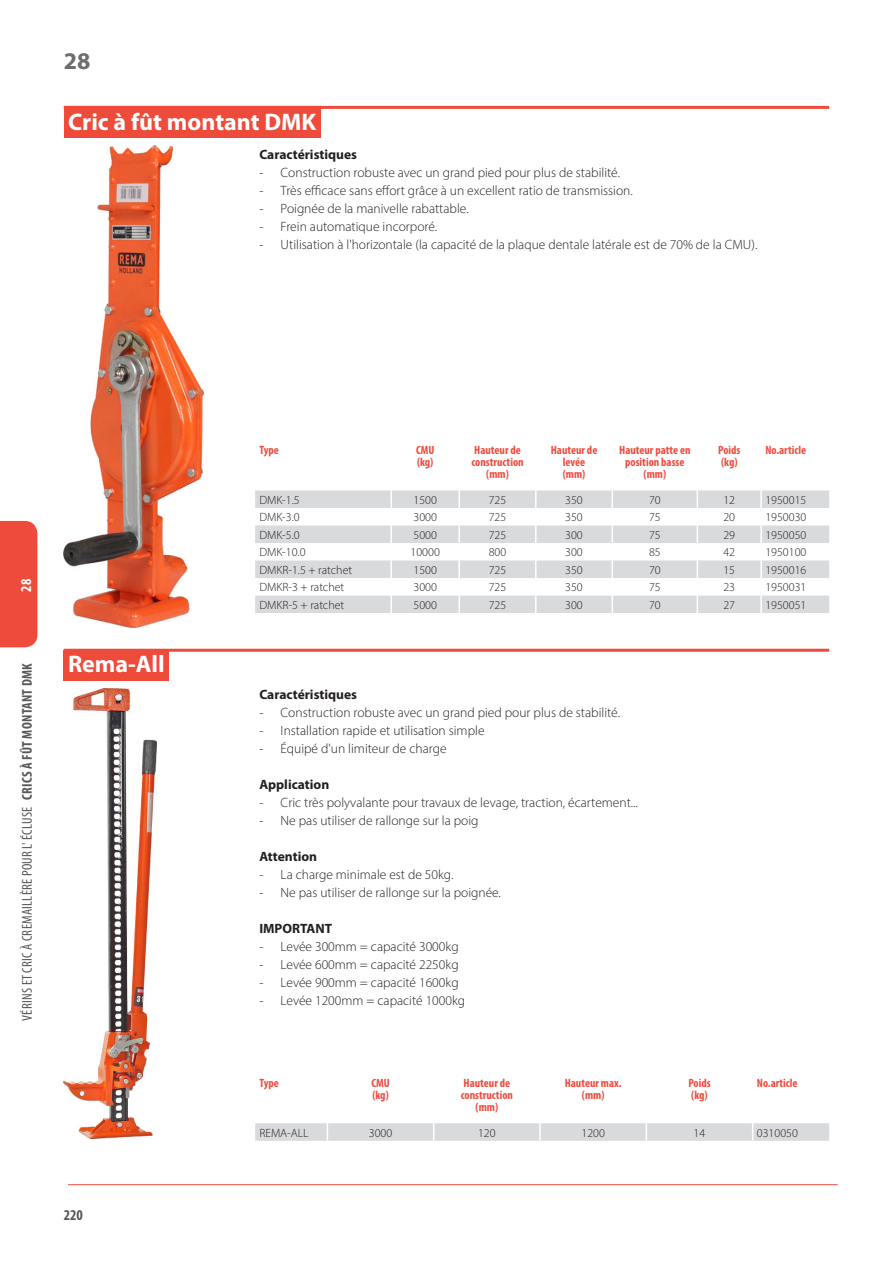
<style>
.page{position:relative;width:893px;height:1263px;background:#fff}
.page>*{position:absolute;margin:0;border:0;box-sizing:border-box;transform-origin:0 0}
.t1{font:700 24px "Myriad Pro";color:#fff}
.t2{font:700 24px "Myriad Pro";color:#6c6d70}
.t3{font:700 condensed 15px "Myriad Pro";color:#57585a}
.t4{font:700 condensed 15px "Myriad Pro";color:#fff}
.t5{font:condensed 14.25px "Myriad Pro";letter-spacing:.02em;color:#57585a}
.t6{font:300 13.5px "Myriad Pro";color:#231f20}
.t7{font:700 13.5px "Myriad Pro";color:#231f20}
.t8{font:300 12px "Myriad Pro";color:#231f20}
.t9{font:700 condensed 12px/12px "Myriad Pro";color:#ef4b3d;text-align:center}
.s1{font-weight:700}
</style>
<div class="page">
<hr style="left:68px;top:1184px;width:770px;height:1px;background:#ef4b3d">
<div style="left:0;top:521px;width:37px;height:126px;background:#ef4b3d"></div>
<hr style="left:64px;top:106px;width:765px;height:3px;background:#ef4b3a">
<div style="left:64px;top:107px;width:256px;height:31px;background:#ef4b3a"></div>
<svg style="left:255px;top:490px;width:574px;height:123px;fill:#d9dadc"></svg>
<svg style="left:390px;top:490px;width:2px;height:123px"></svg>
<svg style="left:458px;top:490px;width:2px;height:123px"></svg>
<svg style="left:535px;top:490px;width:1px;height:123px"></svg>
<svg style="left:612px;top:490px;width:1px;height:123px"></svg>
<svg style="left:697px;top:490px;width:1px;height:123px"></svg>
<svg style="left:760px;top:490px;width:2px;height:123px"></svg>
<hr style="left:64px;top:649px;width:765px;height:3px;background:#ef4b3a">
<div style="left:64px;top:650px;width:105px;height:31px;background:#ef4b3a"></div>
<svg style="left:255px;top:1123px;width:574px;height:18px;background:#dadbdd"></svg>
<img style="left:64px;top:146px;width:140px;height:481px">
<img style="left:64px;top:688px;width:93px;height:450px">
<h1 class="t2" style="left:64px;top:45px;width:28px">28</h1>
<h1 class="t1" style="left:68px;top:106px;width:250px">Cric à fût montant DMK</h1>
<p class="t7" style="left:259px;top:146px;width:99px">Caractéristiques</p>
<p class="t6" style="left:259px;top:164px;width:362px">- Construction robuste avec un grand pied pour plus de stabilité.</p>
<p class="t6" style="left:259px;top:182px;width:375px">- Très efficace sans effort grâce à un excellent ratio de transmission.</p>
<p class="t6" style="left:259px;top:200px;width:211px">- Poignée de la manivelle rabattable.</p>
<p class="t6" style="left:259px;top:218px;width:179px">- Frein automatique incorporé.</p>
<p class="t6" style="left:259px;top:236px;width:499px">- Utilisation à l'horizontale (la capacité de la plaque dentale latérale est de 70% de la CMU).</p>
<p class="t4" style="left:17px;top:592px;width:14px;rotate:-90deg">28</p>
<p class="t5" style="left:19px;top:1021px;width:359px;rotate:-90deg">Vérins et Cric à cremaillère pour l' écluse <span class="s1">Crics à fût montant DMK</span></p>
<h1 class="t1" style="left:68px;top:649px;width:98px">Rema-All</h1>
<p class="t3" style="left:64px;top:1205px;width:21px">220</p>
<p class="t9" style="left:259px;top:443px;width:21px">Type</p>
<p class="t9" style="left:416px;top:443px;width:19px;text-align:left">CMU (kg)</p>
<p class="t9" style="left:471px;top:443px;width:54px">Hauteur de construction (mm)</p>
<p class="t9" style="left:551px;top:443px;width:48px">Hauteur de levée (mm)</p>
<p class="t9" style="left:619px;top:443px;width:73px">Hauteur patte en position basse (mm)</p>
<p class="t9" style="left:718px;top:443px;width:24px;text-align:left">Poids (kg)</p>
<p class="t9" style="left:765px;top:443px;width:42px">No.article</p>
<p class="t8" style="left:259px;top:492px;width:42px">DMK-1.5</p>
<p class="t8" style="left:413px;top:492px;width:25px">1500</p>
<p class="t8" style="left:489px;top:492px;width:19px">725</p>
<p class="t8" style="left:565px;top:492px;width:19px">350</p>
<p class="t8" style="left:649px;top:492px;width:13px">70</p>
<p class="t8" style="left:723px;top:492px;width:13px">12</p>
<p class="t8" style="left:765px;top:492px;width:42px">1950015</p>
<p class="t8" style="left:259px;top:510px;width:42px">DMK-3.0</p>
<p class="t8" style="left:413px;top:510px;width:25px">3000</p>
<p class="t8" style="left:489px;top:510px;width:19px">725</p>
<p class="t8" style="left:565px;top:510px;width:19px">350</p>
<p class="t8" style="left:649px;top:510px;width:13px">75</p>
<p class="t8" style="left:723px;top:510px;width:13px">20</p>
<p class="t8" style="left:765px;top:510px;width:42px">1950030</p>
<p class="t8" style="left:259px;top:527px;width:42px">DMK-5.0</p>
<p class="t8" style="left:413px;top:527px;width:25px">5000</p>
<p class="t8" style="left:489px;top:527px;width:19px">725</p>
<p class="t8" style="left:565px;top:527px;width:19px">300</p>
<p class="t8" style="left:649px;top:527px;width:13px">75</p>
<p class="t8" style="left:723px;top:527px;width:13px">29</p>
<p class="t8" style="left:765px;top:527px;width:42px">1950050</p>
<p class="t8" style="left:259px;top:545px;width:48px">DMK-10.0</p>
<p class="t8" style="left:411px;top:545px;width:31px">10000</p>
<p class="t8" style="left:489px;top:545px;width:19px">800</p>
<p class="t8" style="left:565px;top:545px;width:19px">300</p>
<p class="t8" style="left:649px;top:545px;width:13px">85</p>
<p class="t8" style="left:723px;top:545px;width:13px">42</p>
<p class="t8" style="left:765px;top:545px;width:42px">1950100</p>
<p class="t8" style="left:259px;top:562px;width:94px">DMKR-1.5 + ratchet</p>
<p class="t8" style="left:413px;top:562px;width:25px">1500</p>
<p class="t8" style="left:489px;top:562px;width:19px">725</p>
<p class="t8" style="left:565px;top:562px;width:19px">350</p>
<p class="t8" style="left:649px;top:562px;width:13px">70</p>
<p class="t8" style="left:723px;top:562px;width:13px">15</p>
<p class="t8" style="left:765px;top:562px;width:42px">1950016</p>
<p class="t8" style="left:259px;top:580px;width:86px">DMKR-3 + ratchet</p>
<p class="t8" style="left:413px;top:580px;width:25px">3000</p>
<p class="t8" style="left:489px;top:580px;width:19px">725</p>
<p class="t8" style="left:565px;top:580px;width:19px">350</p>
<p class="t8" style="left:649px;top:580px;width:13px">75</p>
<p class="t8" style="left:723px;top:580px;width:13px">23</p>
<p class="t8" style="left:765px;top:580px;width:42px">1950031</p>
<p class="t8" style="left:259px;top:597px;width:86px">DMKR-5 + ratchet</p>
<p class="t8" style="left:413px;top:597px;width:25px">5000</p>
<p class="t8" style="left:489px;top:597px;width:19px">725</p>
<p class="t8" style="left:565px;top:597px;width:19px">300</p>
<p class="t8" style="left:649px;top:597px;width:13px">70</p>
<p class="t8" style="left:723px;top:597px;width:13px">27</p>
<p class="t8" style="left:765px;top:597px;width:42px">1950051</p>
<p class="t7" style="left:259px;top:686px;width:99px">Caractéristiques</p>
<p class="t6" style="left:259px;top:704px;width:362px">- Construction robuste avec un grand pied pour plus de stabilité.</p>
<p class="t6" style="left:259px;top:722px;width:227px">- Installation rapide et utilisation simple</p>
<p class="t6" style="left:259px;top:740px;width:189px">- Équipé d'un limiteur de charge</p>
<p class="t7" style="left:259px;top:776px;width:71px">Application</p>
<p class="t6" style="left:259px;top:794px;width:380px">- Cric très polyvalante pour travaux de levage, traction, écartement...</p>
<p class="t6" style="left:259px;top:812px;width:221px">- Ne pas utiliser de rallonge sur la poig</p>
<p class="t7" style="left:259px;top:848px;width:59px">Attention</p>
<p class="t6" style="left:259px;top:866px;width:196px">- La charge minimale est de 50kg.</p>
<p class="t6" style="left:259px;top:884px;width:243px">- Ne pas utiliser de rallonge sur la poignée.</p>
<p class="t7" style="left:259px;top:920px;width:74px">IMPORTANT</p>
<p class="t6" style="left:259px;top:938px;width:201px">- Levée 300mm = capacité 3000kg</p>
<p class="t6" style="left:259px;top:956px;width:201px">- Levée 600mm = capacité 2250kg</p>
<p class="t6" style="left:259px;top:974px;width:201px">- Levée 900mm = capacité 1600kg</p>
<p class="t6" style="left:259px;top:992px;width:207px">- Levée 1200mm = capacité 1000kg</p>
<p class="t9" style="left:259px;top:1076px;width:21px">Type</p>
<p class="t9" style="left:371px;top:1076px;width:19px;text-align:left">CMU (kg)</p>
<p class="t9" style="left:461px;top:1076px;width:54px">Hauteur de construction (mm)</p>
<p class="t9" style="left:565px;top:1076px;width:58px">Hauteur max. (mm)</p>
<p class="t9" style="left:688px;top:1076px;width:24px;text-align:left">Poids (kg)</p>
<p class="t9" style="left:757px;top:1076px;width:42px">No.article</p>
<p class="t8" style="left:259px;top:1125px;width:51px">REMA-ALL</p>
<p class="t8" style="left:369px;top:1125px;width:25px">3000</p>
<p class="t8" style="left:478px;top:1125px;width:19px">120</p>
<p class="t8" style="left:581px;top:1125px;width:25px">1200</p>
<p class="t8" style="left:694px;top:1125px;width:13px">14</p>
<p class="t8" style="left:757px;top:1125px;width:42px">0310050</p>
</div>
